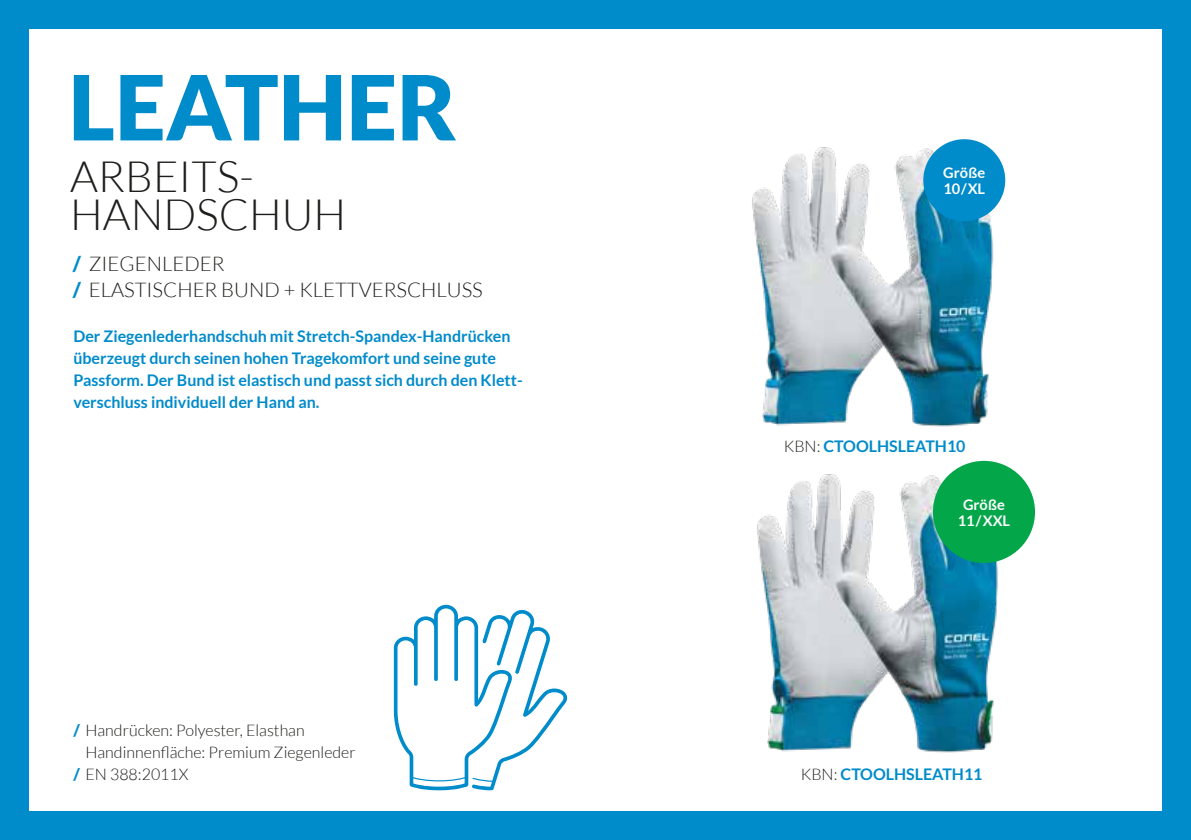
<style>
.page{position:relative;width:1191px;height:840px;background:#fff}
.page>*{position:absolute;margin:0;border:0;box-sizing:border-box;transform-origin:0 0}
.t1{font:900 89.8px "Lato";color:#008bcb}
.t2{font:300 43.2px/37.6px "Lato";color:#1d1d1b}
.t3{font:300 20.2px/26.2px "Lato";color:#1d1d1b}
.t4{font:700 16px/22px "Lato";color:#008bcb}
.t5{font:300 16px "Lato";color:#1d1d1b}
.t6{font:700 14.6px/16px "Lato";color:#fff;text-align:center}
.s1{font-weight:900;color:#008bcb}
.s2{font-weight:300;color:#1d1d1b}
</style>
<div class="page">
<div style="left:0;top:0;width:28px;height:839px;background:#008bcb"></div>
<div style="left:1162px;top:0;width:29px;height:839px;background:#008bcb"></div>
<div style="left:0;top:0;width:1191px;height:28px;background:#008bcb"></div>
<div style="left:0;top:811px;width:1191px;height:28px;background:#008bcb"></div>
<img style="left:752px;top:147px;width:254px;height:280px">
<img style="left:757px;top:474px;width:258px;height:279px">
<svg style="left:393px;top:604px;width:175px;height:187px"></svg>
<div style="left:933px;top:460px;width:102px;height:102px;background:#04a64a;border-radius:50%"></div>
<div style="left:923px;top:139px;width:82px;height:82px;background:#008bcb;border-radius:50%"></div>
<h1 class="t1" style="left:68px;top:55px;width:390px">LEATHER</h1>
<h2 class="t2" style="left:70px;top:158px;width:278px">ARBEITS-<br>HANDSCHUH</h2>
<p class="t3" style="left:73px;top:251px;width:411px"><span class="s1">/</span> ZIEGENLEDER<br><span class="s1">/</span> ELASTISCHER BUND + KLETTVERSCHLUSS</p>
<p class="t4" style="left:73px;top:325px;width:451px">Der Ziegenlederhandschuh mit Stretch-Spandex-Handrücken überzeugt durch seinen hohen Tragekomfort und seine gute Passform. Der Bund ist elastisch und passt sich durch den Klett&shy;verschluss individuell der Hand an.</p>
<p class="t5" style="left:73px;top:720px;width:233px"><span class="s1">/</span> Handrücken: Polyester, Elasthan</p>
<p class="t5" style="left:85px;top:742px;width:272px">Handinnenfläche: Premium Ziegenleder</p>
<p class="t5" style="left:73px;top:764px;width:116px"><span class="s1">/</span> EN 388:2011X</p>
<p class="t6" style="left:943px;top:164px;width:43px;text-align:left">Größe<br>10/XL</p>
<p class="t4" style="left:783px;top:434px;width:183px"><span class="s2">KBN:</span> CTOOLHSLEATH10</p>
<p class="t6" style="left:957px;top:496px;width:54px">Größe<br>11/XXL</p>
<p class="t4" style="left:801px;top:762px;width:183px"><span class="s2">KBN:</span> CTOOLHSLEATH11</p>
</div>
